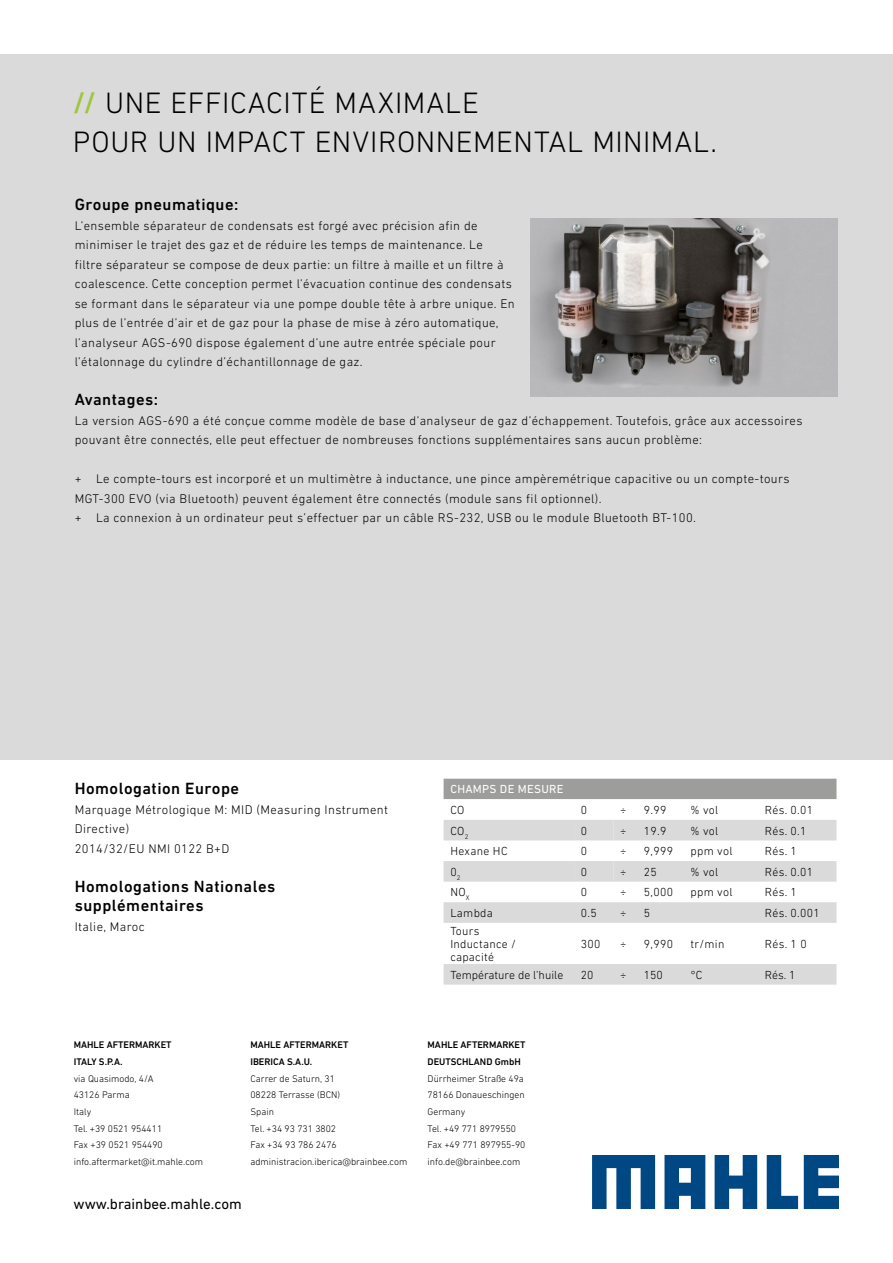
<style>
.page{position:relative;width:893px;height:1263px;background:#fff}
.page>*{position:absolute;margin:0;border:0;box-sizing:border-box;transform-origin:0 0}
.t1{font:300 30px/39px "DIN Next LT Pro";letter-spacing:.02em;color:#000}
.t2{font:500 16.5px/19.5px "DIN Next LT Pro";letter-spacing:.03em;color:#000}
.t3{font:15px "DIN Next LT Pro";color:#000}
.t4{font:300 12.75px/19.5px "DIN Next LT Pro";letter-spacing:.03em;color:#000}
.t5{font:300 11.85px/12.8px "DIN Next LT Pro";letter-spacing:.025em;color:#000}
.t6{font:300 11.85px "DIN Next LT Pro";color:#000}
.t7{font:11.85px "DIN Next LT Pro";letter-spacing:.025em;color:#fff}
.t8{font:300 9.75px/16.6px "DIN Next LT Pro";color:#000}
.t9{font:500 9.75px/16.6px "DIN Next LT Pro";color:#000}
.s1{font-weight:500;color:#9fc63b}
</style>
<div class="page">
<svg style="left:592px;top:1155px;width:63px;height:54px"></svg>
<svg style="left:715px;top:1155px;width:42px;height:54px"></svg>
<svg style="left:767px;top:1155px;width:31px;height:54px"></svg>
<svg style="left:804px;top:1155px;width:35px;height:54px;background:#2a6698"></svg>
<svg style="left:664px;top:1155px;width:41px;height:54px;background:#296597"></svg>
<div style="left:0;top:54px;width:893px;height:706px;background:#dadada"></div>
<div style="left:444px;top:779px;width:392px;height:20px;background:#9d9d9c"></div>
<svg style="left:444px;top:820px;width:392px;height:165px"></svg>
<img style="left:530px;top:218px;width:307px;height:179px">
<h1 class="t1" style="left:73px;top:82px;width:646px"><span class="s1">//</span> UNE EFFICACITÉ MAXIMALE<br>POUR UN IMPACT ENVIRONNEMENTAL MINIMAL.</h1>
<p class="t2" style="left:75px;top:195px;width:165px">Groupe pneumatique:</p>
<p class="t4" style="left:75px;top:215px;width:441px">L’ensemble séparateur de condensats est forgé avec précision afin de minimiser le trajet des gaz et de réduire les temps de maintenance. Le<br>filtre séparateur se compose de deux partie: un filtre à maille et un filtre à coalescence. Cette conception permet l’évacuation continue des condensats se formant dans le séparateur via une pompe double tête à arbre unique. En plus de l’entrée d’air et de gaz pour la phase de mise à zéro automatique, l’analyseur AGS-690 dispose également d’une autre entrée spéciale pour l’étalonnage du cylindre d’échantillonnage de gaz.</p>
<p class="t2" style="left:75px;top:390px;width:85px">Avantages:</p>
<p class="t4" style="left:75px;top:410px;width:729px">La version AGS-690 a été conçue comme modèle de base d’analyseur de gaz d’échappement. Toutefois, grâce aux accessoires pouvant être connectés, elle peut effectuer de nombreuses fonctions supplémentaires sans aucun problème:</p>
<p class="t4" style="left:75px;top:469px;width:716px">+ Le compte-tours est incorporé et un multimètre à inductance, une pince ampèremétrique capacitive ou un compte-tours<br>MGT-300 EVO (via Bluetooth) peuvent également être connectés (module sans fil optionnel).<br>+ La connexion à un ordinateur peut s’effectuer par un câble RS-232, USB ou le module Bluetooth BT-100.</p>
<p class="t2" style="left:75px;top:779px;width:166px">Homologation Europe</p>
<p class="t4" style="left:75px;top:800px;width:315px">Marquage Métrologique M: MID (Measuring Instrument<br>Directive)<br>2014/32/EU NMI 0122 B+D</p>
<p class="t2" style="left:75px;top:876px;width:202px">Homologations Nationales supplémentaires</p>
<p class="t4" style="left:75px;top:917px;width:72px">Italie, Maroc</p>
<p class="t7" style="left:450px;top:782px;width:115px">CHAMPS DE MESURE</p>
<p class="t5" style="left:450px;top:803px;width:16px">CO</p>
<p class="t5" style="left:581px;top:803px;width:8px">0</p>
<p class="t5" style="left:620px;top:803px;width:8px">÷</p>
<p class="t5" style="left:644px;top:803px;width:24px">9.99</p>
<p class="t5" style="left:690px;top:803px;width:29px">% vol</p>
<p class="t5" style="left:765px;top:803px;width:50px">Rés. 0.01</p>
<p class="t5" style="left:450px;top:824px;width:20px">CO<sub>2</sub></p>
<p class="t5" style="left:581px;top:824px;width:8px">0</p>
<p class="t5" style="left:620px;top:824px;width:8px">÷</p>
<p class="t5" style="left:644px;top:824px;width:24px">19.9</p>
<p class="t5" style="left:690px;top:824px;width:29px">% vol</p>
<p class="t5" style="left:765px;top:824px;width:43px">Rés. 0.1</p>
<p class="t5" style="left:450px;top:845px;width:59px">Hexane HC</p>
<p class="t5" style="left:581px;top:845px;width:8px">0</p>
<p class="t5" style="left:620px;top:845px;width:8px">÷</p>
<p class="t5" style="left:644px;top:845px;width:30px">9,999</p>
<p class="t5" style="left:690px;top:845px;width:44px">ppm vol</p>
<p class="t5" style="left:765px;top:845px;width:33px">Rés. 1</p>
<p class="t5" style="left:450px;top:865px;width:12px">0<sub>2</sub></p>
<p class="t5" style="left:581px;top:865px;width:8px">0</p>
<p class="t5" style="left:620px;top:865px;width:8px">÷</p>
<p class="t5" style="left:644px;top:865px;width:14px">25</p>
<p class="t5" style="left:690px;top:865px;width:29px">% vol</p>
<p class="t5" style="left:765px;top:865px;width:50px">Rés. 0.01</p>
<p class="t5" style="left:450px;top:886px;width:21px">NO<sub>X</sub></p>
<p class="t5" style="left:581px;top:886px;width:8px">0</p>
<p class="t5" style="left:620px;top:886px;width:8px">÷</p>
<p class="t5" style="left:644px;top:886px;width:30px">5,000</p>
<p class="t5" style="left:690px;top:886px;width:44px">ppm vol</p>
<p class="t5" style="left:765px;top:886px;width:33px">Rés. 1</p>
<p class="t5" style="left:450px;top:906px;width:44px">Lambda</p>
<p class="t5" style="left:581px;top:906px;width:17px">0.5</p>
<p class="t5" style="left:620px;top:906px;width:8px">÷</p>
<p class="t5" style="left:644px;top:906px;width:8px">5</p>
<p class="t5" style="left:765px;top:906px;width:56px">Rés. 0.001</p>
<p class="t5" style="left:450px;top:925px;width:67px">Tours<br>Inductance / capacité</p>
<p class="t5" style="left:581px;top:937px;width:21px">300</p>
<p class="t5" style="left:620px;top:937px;width:8px">÷</p>
<p class="t5" style="left:644px;top:937px;width:30px">9,990</p>
<p class="t5" style="left:690px;top:937px;width:36px">tr/min</p>
<p class="t5" style="left:765px;top:937px;width:43px">Rés. 1 0</p>
<p class="t6" style="left:450px;top:968px;width:114px">Température de l’huile</p>
<p class="t5" style="left:581px;top:968px;width:14px">20</p>
<p class="t5" style="left:620px;top:968px;width:8px">÷</p>
<p class="t5" style="left:644px;top:968px;width:20px">150</p>
<p class="t5" style="left:690px;top:968px;width:13px">°C</p>
<p class="t5" style="left:765px;top:968px;width:32px">Rés. 1</p>
<p class="t9" style="left:74px;top:1037px;width:99px">MAHLE AFTERMARKET<br>ITALY S.P.A.</p>
<p class="t8" style="left:74px;top:1070px;width:131px">via Quasimodo, 4/A<br>43126 Parma<br>Italy<br>Tel. +39 0521 954411<br>Fax +39 0521 954490 info.aftermarket@it.mahle.com</p>
<p class="t3" style="left:74px;top:1195px;width:170px">www.brainbee.mahle.com</p>
<p class="t9" style="left:250px;top:1037px;width:99px">MAHLE AFTERMARKET<br>IBERICA S.A.U.</p>
<p class="t8" style="left:250px;top:1070px;width:159px">Carrer de Saturn, 31<br>08228 Terrasse (BCN)<br>Spain<br>Tel. +34 93 731 3802<br>Fax +34 93 786 2476 administracion.iberica@brainbee.com</p>
<p class="t9" style="left:428px;top:1037px;width:99px">MAHLE AFTERMARKET<br>DEUTSCHLAND GmbH</p>
<p class="t8" style="left:428px;top:1070px;width:99px">Dürrheimer Straße 49a<br>78166 Donaueschingen<br>Germany<br>Tel. +49 771 8979550<br>Fax +49 771 897955-90 info.de@brainbee.com</p>
</div>
